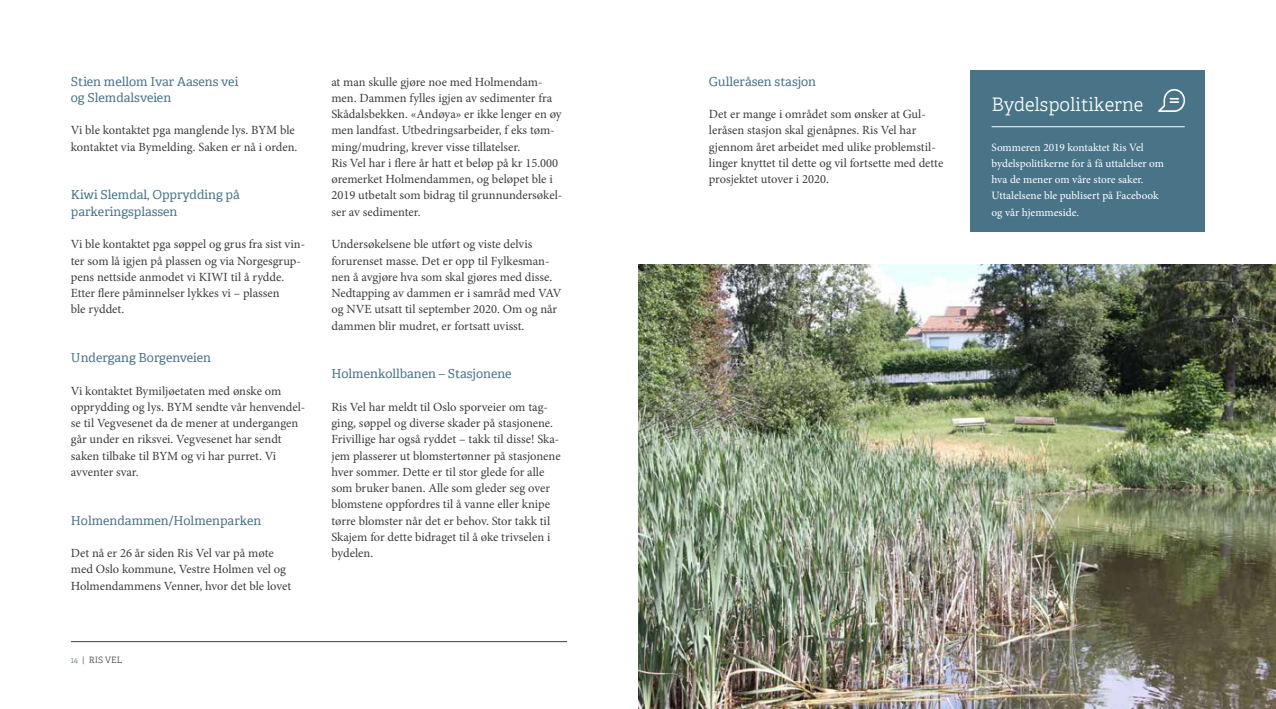
<style>
.page{position:relative;width:1276px;height:709px;background:#fff}
.page>*{position:absolute;margin:0;border:0;box-sizing:border-box;transform-origin:0 0}
.t1{font:300 18.75px "Adelle W01";color:#fff}
.t2{font:12.5px/16.2px "Minion Pro";color:#3c3c3b}
.t3{font:12.5px/16.2px "Adelle W01";color:#497488}
.t4{font:11.25px/16.2px "Minion Pro";color:#fff}
.t5{font:300 8.75px "Adelle W01";color:#3c3c3b}
.s1{color:#598194}
</style>
<div class="page">
<hr style="left:71px;top:641px;width:496px;height:1px;background:#3c3c3b">
<img style="left:638px;top:264px;width:638px;height:445px">
<div style="left:970px;top:71px;width:235px;height:161px;background:#497488"></div>
<hr style="left:991px;top:126px;width:193px;height:1px;background:#fff">
<svg style="left:1158px;top:89px;width:27px;height:23px"></svg>
<p class="t3" style="left:71px;top:73px;width:169px">Stien mellom Ivar Aasens vei og Slemdalsveien</p>
<p class="t2" style="left:71px;top:122px;width:228px">Vi ble kontaktet pga manglende lys. BYM ble kontaktet via Bymelding. Saken er nå i orden.</p>
<p class="t3" style="left:71px;top:187px;width:171px">Kiwi Slemdal, Opprydding på parkeringsplassen</p>
<p class="t2" style="left:71px;top:236px;width:236px">Vi ble kontaktet pga søppel og grus fra sist vin&shy;ter som lå igjen på plassen og via Norgesgrup&shy;pens nettside anmodet vi KIWI til å rydde.<br>Etter flere påminnelser lykkes vi – plassen<br>ble ryddet.</p>
<p class="t3" style="left:71px;top:349px;width:142px">Undergang Borgenveien</p>
<p class="t2" style="left:71px;top:382px;width:236px">Vi kontaktet Bymiljøetaten med ønske om opprydding og lys. BYM sendte vår henvendel&shy;se til Vegvesenet da de mener at undergangen går under en riksvei. Vegvesenet har sendt saken tilbake til BYM og vi har purret. Vi avventer svar.</p>
<p class="t3" style="left:71px;top:512px;width:192px">Holmendammen/Holmenparken</p>
<p class="t2" style="left:71px;top:545px;width:222px">Det nå er 26 år siden Ris Vel var på møte med Oslo kommune, Vestre Holmen vel og<br>Holmendammens Venner, hvor det ble lovet</p>
<p class="t5" style="left:71px;top:655px;width:53px"><span class="s1">14</span> | RIS VEL</p>
<p class="t2" style="left:331px;top:74px;width:232px">at man skulle gjøre noe med Holmendam&shy;men. Dammen fylles igjen av sedimenter fra Skådalsbekken. «Andøya» er ikke lenger en øy men landfast. Utbedringsarbeider, f eks tøm&shy;ming/mudring, krever visse tillatelser.<br>Ris Vel har i flere år hatt et beløp på kr 15.000 øremerket Holmendammen, og beløpet ble i 2019 utbetalt som bidrag til grunnundersøkel&shy;ser av sedimenter.</p>
<p class="t2" style="left:331px;top:236px;width:232px">Undersøkelsene ble utført og viste delvis forurenset masse. Det er opp til Fylkesman&shy;nen å avgjøre hva som skal gjøres med disse.<br>Nedtapping av dammen er i samråd med VAV og NVE utsatt til september 2020. Om og når dammen blir mudret, er fortsatt uvisst.</p>
<p class="t3" style="left:331px;top:366px;width:182px">Holmenkollbanen – Stasjonene</p>
<p class="t2" style="left:331px;top:399px;width:231px">Ris Vel har meldt til Oslo sporveier om tag&shy;ging, søppel og diverse skader på stasjonene.<br>Frivillige har også ryddet – takk til disse! Ska&shy;jem plasserer ut blomstertønner på stasjonene hver sommer. Dette er til stor glede for alle som bruker banen. Alle som gleder seg over blomstene oppfordres til å vanne eller knipe tørre blomster når det er behov. Stor takk til Skajem for dette bidraget til å øke trivselen i bydelen.</p>
<p class="t3" style="left:709px;top:73px;width:109px">Gulleråsen stasjon</p>
<p class="t2" style="left:709px;top:106px;width:236px">Det er mange i området som ønsker at Gul&shy;leråsen stasjon skal gjenåpnes. Ris Vel har gjennom året arbeidet med ulike problemstil&shy;linger knyttet til dette og vil fortsette med dette prosjektet utover i 2020.</p>
<h1 class="t1" style="left:991px;top:93px;width:153px">Bydelspolitikerne</h1>
<p class="t4" style="left:991px;top:139px;width:174px">Sommeren 2019 kontaktet Ris Vel bydelspolitikerne for å få uttalelser om hva de mener om våre store saker.<br>Uttalelsene ble publisert på Facebook og vår hjemmeside.</p>
</div>
